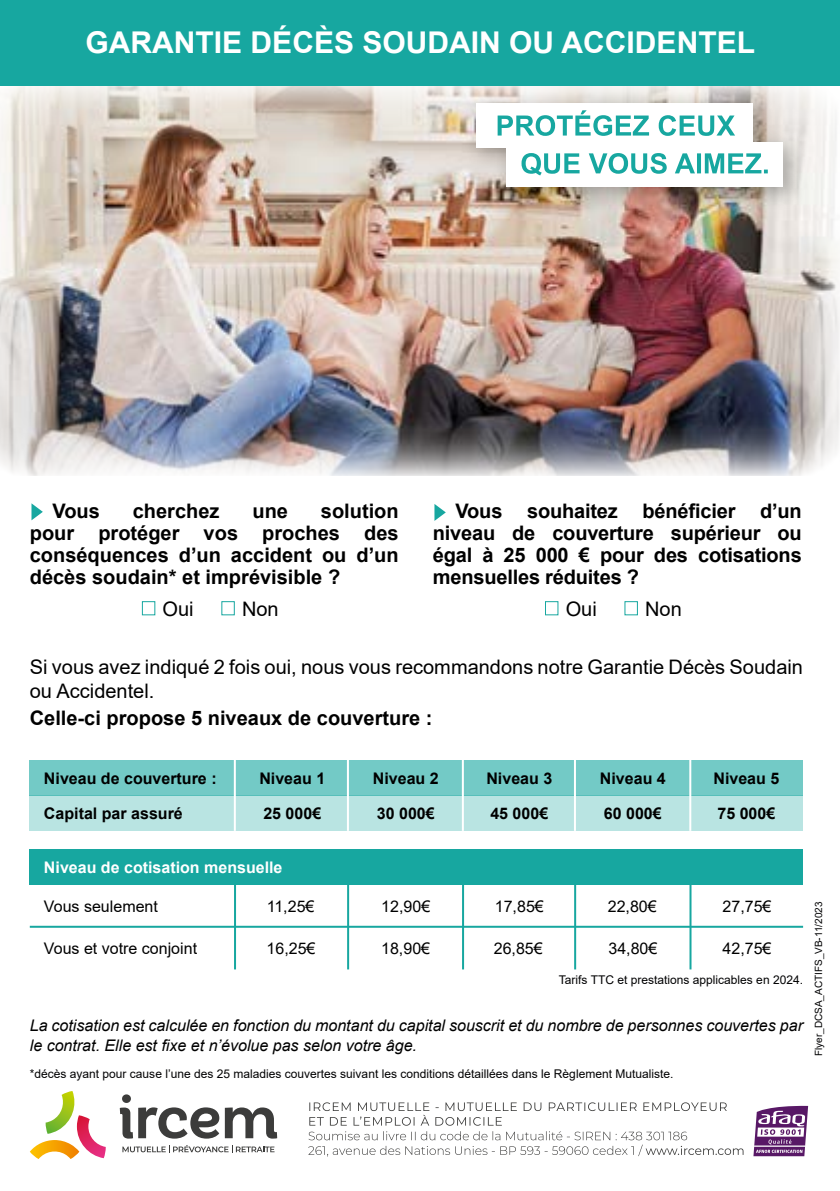
<style>
.page{position:relative;width:840px;height:1191px;background:#fff}
.page>*{position:absolute;margin:0;border:0;box-sizing:border-box;transform-origin:0 0}
.t1{font:700 30px "Arial";color:#fff}
.t2{font:700 20px/22px "Arial";color:#000;text-align:justify}
.t3{font:20px/24px "Arial";color:#000}
.t4{font:italic 16px/20px "Arial";color:#000}
.t5{font:700 16px "Arial";color:#000}
.t6{font:16px "Arial";color:#000}
.t7{font:700 16px "Arial";color:#fff}
.t8{font:12px "Arial";color:#020203}
.t9{font:10px "Arial";color:#020203}
</style>
<div class="page">
<img style="left:0;top:85px;width:839px;height:391px">
<div style="left:0;top:0;width:839px;height:85px;background:#17a7a0"></div>
<div style="left:462px;top:89px;width:346px;height:122px;background:#000;opacity:.3"></div>
<div style="left:476px;top:103px;width:276px;height:45px;background:#fff"></div>
<div style="left:506px;top:142px;width:276px;height:45px;background:#fff"></div>
<svg style="left:521px;top:153px;width:246px;height:22px"></svg>
<svg style="left:497px;top:110px;width:237px;height:26px"></svg>
<hr style="left:30px;top:925px;width:772px;height:2px;background:#17a7a0">
<div style="left:30px;top:849px;width:772px;height:35px;background:#17a7a0"></div>
<hr style="left:234px;top:884px;width:2px;height:85px;background:#17a7a0">
<hr style="left:347px;top:884px;width:2px;height:85px;background:#17a7a0">
<hr style="left:462px;top:884px;width:2px;height:85px;background:#17a7a0">
<hr style="left:574px;top:884px;width:2px;height:85px;background:#17a7a0">
<hr style="left:689px;top:884px;width:2px;height:85px;background:#17a7a0">
<div style="left:30px;top:760px;width:772px;height:35px;background:#73cac6"></div>
<div style="left:30px;top:795px;width:772px;height:36px;background:#b9e4e2"></div>
<hr style="left:234px;top:760px;width:2px;height:71px;background:#fff">
<hr style="left:347px;top:760px;width:2px;height:71px;background:#fff">
<hr style="left:461px;top:760px;width:2px;height:71px;background:#fff">
<hr style="left:573px;top:760px;width:2px;height:71px;background:#fff">
<hr style="left:689px;top:760px;width:2px;height:71px;background:#fff">
<div style="left:142px;top:601px;width:13px;height:14px;border:1px solid #17a7a0"></div>
<div style="left:221px;top:601px;width:14px;height:14px;border:1px solid #17a7a0"></div>
<div style="left:544px;top:601px;width:14px;height:14px;border:1px solid #17a7a0"></div>
<svg style="left:31px;top:503px;width:12px;height:17px"></svg>
<svg style="left:434px;top:504px;width:11px;height:17px"></svg>
<svg style="left:753px;top:1105px;width:54px;height:51px"></svg>
<hr style="left:753px;top:1145px;width:51px;height:1px;background:#fff">
<div style="left:122px;top:1094px;width:9px;height:9px;background:#3c3c3b;border-radius:50%"></div>
<svg style="left:120px;top:1107px;width:99px;height:31px"></svg>
<svg style="left:225px;top:1107px;width:52px;height:31px"></svg>
<svg style="left:122px;top:1145px;width:152px;height:8px"></svg>
<svg style="left:30px;top:1091px;width:76px;height:68px"></svg>
<svg style="left:308px;top:1131px;width:435px;height:25px"></svg>
<svg style="left:309px;top:1102px;width:417px;height:23px"></svg>
<h1 class="t1" style="left:85px;top:21px;width:670px">GARANTIE DÉCÈS SOUDAIN OU ACCIDENTEL</h1>
<p class="t2" style="left:30px;top:500px;width:370px;text-indent:291px">solution pour protéger vos proches des conséquences d’un accident ou d’un décès soudain* et imprévisible ?</p>
<p class="t3" style="left:162px;top:596px;width:33px">Oui</p>
<p class="t3" style="left:242px;top:596px;width:38px">Non</p>
<p class="t2" style="left:52px;top:500px;width:49px">Vous</p>
<p class="t2" style="left:133px;top:500px;width:88px">cherchez</p>
<p class="t2" style="left:252px;top:500px;width:37px">une</p>
<p class="t2" style="left:432px;top:500px;width:370px;text-indent:23px">Vous souhaitez bénéficier d’un niveau de couverture supérieur ou égal à 25 000 € pour des cotisations mensuelles réduites ?</p>
<p class="t3" style="left:565px;top:596px;width:33px">Oui</p>
<p class="t3" style="left:644px;top:596px;width:38px">Non</p>
<p class="t3" style="left:30px;top:654px;width:774px">Si vous avez indiqué 2 fois oui, nous vous recommandons notre Garantie Décès Soudain ou Accidentel.</p>
<p class="t2" style="left:30px;top:707px;width:404px">Celle-ci propose 5 niveaux de couverture :</p>
<p class="t5" style="left:259px;top:766px;width:67px">Niveau 1</p>
<p class="t5" style="left:372px;top:766px;width:67px">Niveau 2</p>
<p class="t5" style="left:486px;top:766px;width:67px">Niveau 3</p>
<p class="t5" style="left:599px;top:766px;width:67px">Niveau 4</p>
<p class="t5" style="left:713px;top:766px;width:67px">Niveau 5</p>
<p class="t5" style="left:44px;top:766px;width:174px">Niveau de couverture :</p>
<p class="t5" style="left:44px;top:802px;width:140px">Capital par assuré</p>
<p class="t5" style="left:263px;top:802px;width:59px">25 000€</p>
<p class="t5" style="left:376px;top:802px;width:59px">30 000€</p>
<p class="t5" style="left:490px;top:802px;width:59px">45 000€</p>
<p class="t5" style="left:603px;top:802px;width:59px">60 000€</p>
<p class="t5" style="left:717px;top:802px;width:59px">75 000€</p>
<p class="t7" style="left:44px;top:856px;width:240px">Niveau de cotisation mensuelle</p>
<p class="t6" style="left:44px;top:895px;width:115px">Vous seulement</p>
<p class="t6" style="left:44px;top:937px;width:154px">Vous et votre conjoint</p>
<p class="t6" style="left:266px;top:895px;width:49px">11,25€</p>
<p class="t6" style="left:381px;top:895px;width:50px">12,90€</p>
<p class="t6" style="left:494px;top:895px;width:50px">17,85€</p>
<p class="t6" style="left:607px;top:895px;width:50px">22,80€</p>
<p class="t6" style="left:722px;top:895px;width:50px">27,75€</p>
<p class="t6" style="left:266px;top:937px;width:50px">16,25€</p>
<p class="t6" style="left:381px;top:937px;width:50px">18,90€</p>
<p class="t6" style="left:493px;top:937px;width:50px">26,85€</p>
<p class="t6" style="left:608px;top:937px;width:50px">34,80€</p>
<p class="t6" style="left:722px;top:937px;width:50px">42,75€</p>
<p class="t8" style="left:558px;top:971px;width:245px">Tarifs TTC et prestations applicables en 2024.</p>
<p class="t4" style="left:30px;top:1015px;width:774px">La cotisation est calculée en fonction du montant du capital souscrit et du nombre de personnes couvertes par le contrat. Elle est fixe et n’évolue pas selon votre âge.</p>
<p class="t8" style="left:30px;top:1065px;width:644px">*décès ayant pour cause l’une des 25 maladies couvertes suivant les conditions détaillées dans le Règlement Mutualiste.</p>
<p class="t9" style="left:811px;top:1056px;width:156px;rotate:-90deg">Flyer_DCSA_ACTIFS_VB-11/2023</p>
</div>
